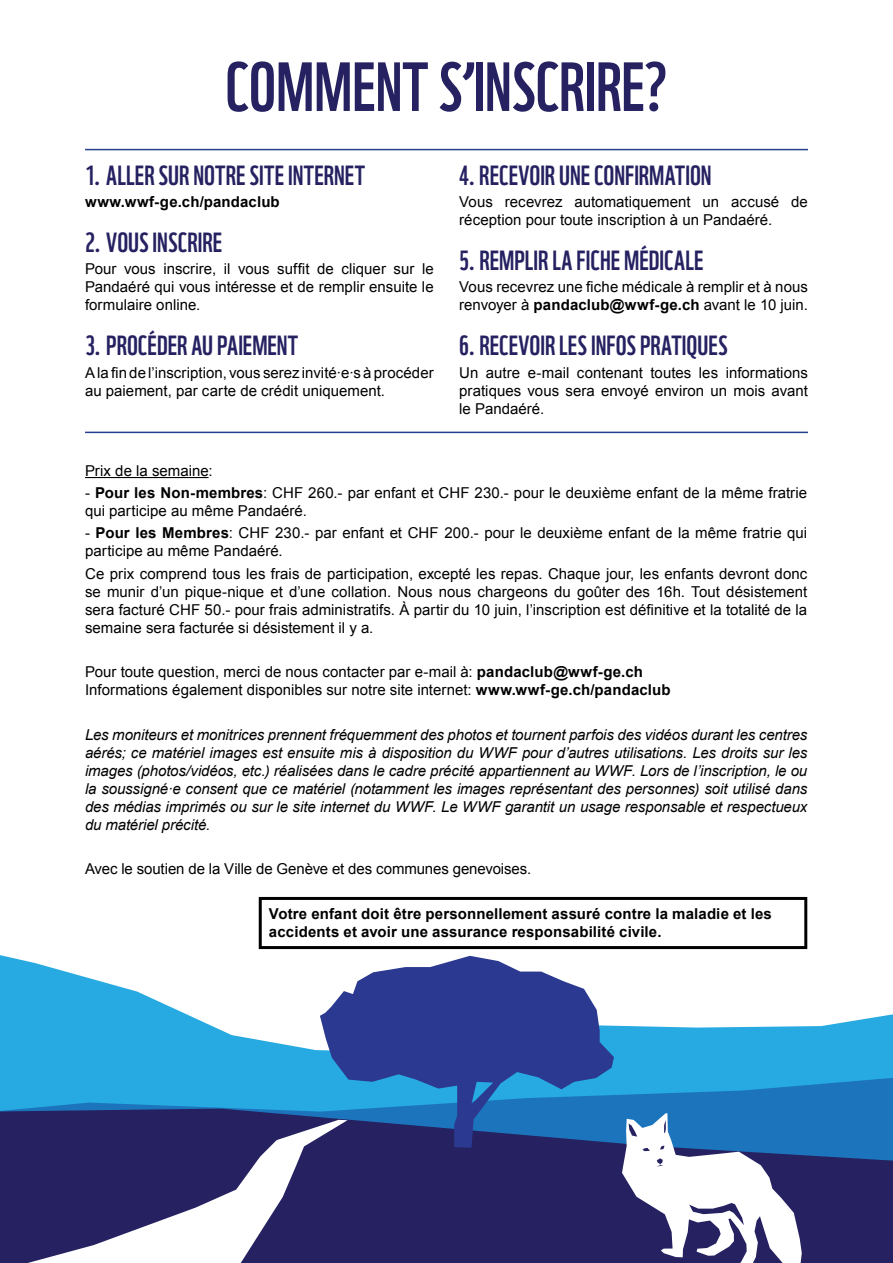
<style>
.page{position:relative;width:893px;height:1263px;background:#fff}
.page>*{position:absolute;margin:0;border:0;box-sizing:border-box;transform-origin:0 0}
.t1{font:67.5px "WWF";color:#262262}
.t2{font:27px "WWF";letter-spacing:.005em;color:#262262}
.t3{font:15px/18px "Arial";color:#000}
.t4{font:italic 15px/18px "Arial";letter-spacing:-.01em;color:#000;text-align:justify}
.t5{font:700 15px/18px "Arial";letter-spacing:.01em;color:#000}
.s1{font-weight:700}
</style>
<div class="page">
<hr style="left:85px;top:149px;width:723px;height:1px;background:#25408f">
<hr style="left:85px;top:432px;width:723px;height:1px;background:#25408f">
<hr style="left:85px;top:477px;width:124px;height:1px;background:#000">
<div style="left:0;top:1160px;width:893px;height:103px;background:#262262"></div>
<svg style="left:0;top:1111px;width:893px;height:49px;background:#214487"></svg>
<svg style="left:0;top:955px;width:893px;height:156px;fill:#27aae1"></svg>
<svg style="left:28px;top:1120px;width:320px;height:143px;fill:#262262"></svg>
<svg style="left:320px;top:956px;width:294px;height:192px;background:#4265a9"></svg>
<svg style="left:622px;top:1113px;width:180px;height:150px"></svg>
<div style="left:259px;top:897px;width:548px;height:52px;border:3px solid #000"></div>
<h1 class="t1" style="left:225px;top:34px;width:444px">COMMENT S’INSCRIRE?</h1>
<h2 class="t2" style="left:85px;top:154px;width:281px">1. ALLER SUR NOTRE SITE INTERNET</h2>
<p class="t5" style="left:85px;top:193px;width:196px">www.wwf-ge.ch/pandaclub</p>
<h2 class="t2" style="left:85px;top:221px;width:139px">2. VOUS INSCRIRE</h2>
<p class="t3" style="left:85px;top:260px;width:350px;text-align:justify">Pour vous inscrire, il vous suffit de cliquer sur le Pandaéré qui vous intéresse et de remplir ensuite le formulaire online.</p>
<h2 class="t2" style="left:85px;top:325px;width:215px">3. PROCÉDER AU PAIEMENT</h2>
<p class="t3" style="left:85px;top:364px;width:350px">A la fin de l’inscription, vous serez invité·e·s à procéder au paiement, par carte de crédit uniquement.</p>
<h2 class="t2" style="left:459px;top:154px;width:254px">4. RECEVOIR UNE CONFIRMATION</h2>
<p class="t3" style="left:459px;top:193px;width:350px">Vous recevrez automatiquement un accusé de réception pour toute inscription à un Pandaéré.</p>
<h2 class="t2" style="left:459px;top:239px;width:246px">5. REMPLIR LA FICHE MÉDICALE</h2>
<p class="t3" style="left:459px;top:278px;width:350px">Vous recevrez une fiche médicale à remplir et à nous renvoyer à <span class="s1">pandaclub@wwf-ge.ch</span> avant le 10 juin.</p>
<h2 class="t2" style="left:459px;top:325px;width:270px">6. RECEVOIR LES INFOS PRATIQUES</h2>
<p class="t3" style="left:459px;top:364px;width:350px;text-align:justify">Un autre e-mail contenant toutes les informations pratiques vous sera envoyé environ un mois avant le Pandaéré.</p>
<p class="t3" style="left:85px;top:462px;width:129px">Prix de la semaine:</p>
<p class="t3" style="left:85px;top:484px;width:724px">- <span class="s1">Pour les Non-membres</span>: CHF 260.- par enfant et CHF 230.- pour le deuxième enfant de la même fratrie qui participe au même Pandaéré.</p>
<p class="t3" style="left:85px;top:524px;width:724px">- <span class="s1">Pour les Membres</span>: CHF 230.- par enfant et CHF 200.- pour le deuxième enfant de la même fratrie qui participe au même Pandaéré.</p>
<p class="t3" style="left:85px;top:565px;width:724px;text-align:justify">Ce prix comprend tous les frais de participation, excepté les repas. Chaque jour, les enfants devront donc se munir d’un pique-nique et d’une collation. Nous nous chargeons du goûter des 16h. Tout désistement sera facturé CHF 50.- pour frais administratifs. À partir du 10 juin, l’inscription est définitive et la totalité de la semaine sera facturée si désistement il y a.</p>
<p class="t3" style="left:85px;top:663px;width:587px">Pour toute question, merci de nous contacter par e-mail à: <span class="s1">pandaclub@wwf-ge.ch<br></span>Informations également disponibles sur notre site internet: <span class="s1">www.wwf-ge.ch/pandaclub</span></p>
<p class="t4" style="left:85px;top:726px;width:724px">Les moniteurs et monitrices prennent fréquemment des photos et tournent parfois des vidéos durant les centres aérés; ce matériel images est ensuite mis à disposition du WWF pour d’autres utilisations. Les droits sur les images (photos/vidéos, etc.) réalisées dans le cadre précité appartiennent au WWF. Lors de l’inscription, le ou la soussigné·e consent que ce matériel (notamment les images représentant des personnes) soit utilisé dans des médias imprimés ou sur le site internet du WWF. Le WWF garantit un usage responsable et respectueux du matériel précité.</p>
<p class="t3" style="left:85px;top:860px;width:448px">Avec le soutien de la Ville de Genève et des communes genevoises.</p>
<p class="t5" style="left:269px;top:905px;width:504px">Votre enfant doit être personnellement assuré contre la maladie et les accidents et avoir une assurance responsabilité civile.</p>
</div>
